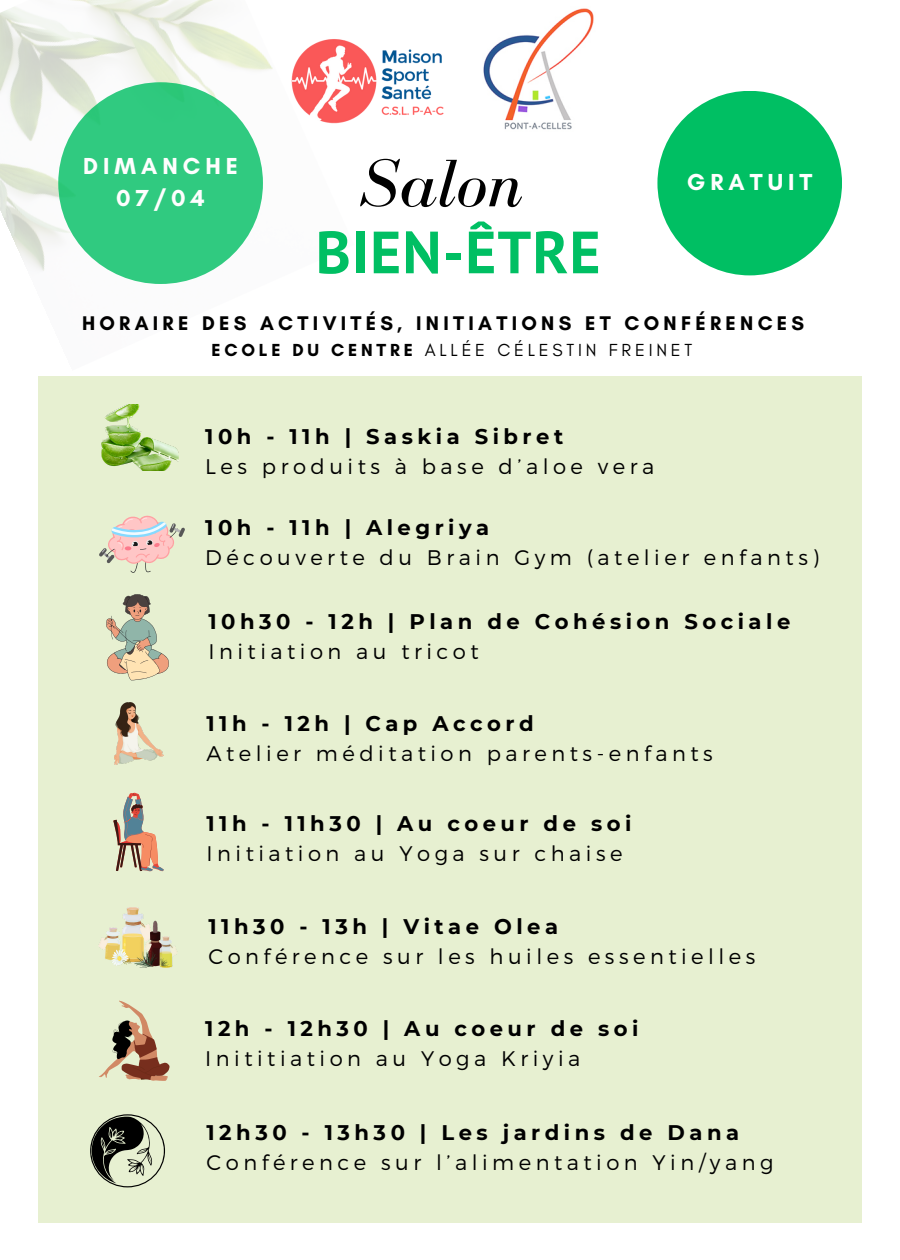
<style>
.page{position:relative;width:900px;height:1260px;background:#fff}
.page>*{position:absolute;margin:0;border:0;box-sizing:border-box;transform-origin:0 0}
.t1{font:italic 69.25px "Bodoni FLF";color:#000}
.t2{font:700 59.5px "PT Sans";letter-spacing:.02em;color:#00bf63}
.t3{font:700 23.5px/32px "Glacial Indifference";letter-spacing:.215em;color:#fff;text-align:center}
.t4{font:300 21px/30px "Montserrat";letter-spacing:.215em;color:#000}
.t5{font:700 21px/30px "Montserrat";letter-spacing:.215em;color:#000}
.t6{font:700 20.25px "Glacial Indifference";letter-spacing:.215em;color:#000}
.t7{font:17.75px "Glacial Indifference";letter-spacing:.215em;color:#000}
.s1{font-weight:700}
.s2{font-weight:300}
</style>
<div class="page">
<img style="left:354px;top:44px;width:90px;height:74px">
<img style="left:483px;top:8px;width:111px;height:122px">
<div style="left:38px;top:377px;width:824px;height:845px;background:#e7f0d1"></div>
<img style="left:0;top:0;width:354px;height:284px">
<div style="left:657px;top:91px;width:185px;height:184px;background:#00bf63;border-radius:50%"></div>
<div style="left:58px;top:82px;width:205px;height:202px;background:#30ca80;border-radius:50%"></div>
<img style="left:99px;top:907px;width:77px;height:60px">
<img style="left:102px;top:404px;width:77px;height:66px">
<svg style="left:99px;top:515px;width:86px;height:58px"></svg>
<img style="left:114px;top:703px;width:49px;height:61px">
<svg style="left:113px;top:793px;width:51px;height:79px"></svg>
<svg style="left:99px;top:1000px;width:71px;height:81px"></svg>
<svg style="left:90px;top:1114px;width:75px;height:73px"></svg>
<svg style="left:106px;top:594px;width:63px;height:86px"></svg>
<p class="t3" style="left:83px;top:150px;width:156px">DIMANCHE<br>07/04</p>
<p class="t1" style="left:360px;top:146px;width:164px">Salon</p>
<p class="t2" style="left:316px;top:213px;width:286px">BIEN-ÊTRE</p>
<h3 class="t3" style="left:687px;top:166px;width:127px">GRATUIT</h3>
<h4 class="t6" style="left:82px;top:310px;width:724px">HORAIRE DES ACTIVITÉS, INITIATIONS ET CONFÉRENCES</h4>
<p class="t7" style="left:212px;top:339px;width:482px"><span class="s1">ECOLE DU CENTRE</span> ALLÉE CÉLESTIN FREINET</p>
<p class="t4" style="left:205px;top:420px;width:451px"><span class="s1">10h - 11h | Saskia Sibret<br></span>Les produits à base d’aloe vera</p>
<p class="t4" style="left:205px;top:512px;width:615px"><span class="s1">10h - 11h | Alegriya<br></span>Découverte du Brain Gym (atelier enfants)</p>
<h5 class="t5" style="left:208px;top:606px;width:583px">10h30 - 12h | Plan de Cohésion Sociale<br><span class="s2">Initiation au tricot</span></h5>
<h5 class="t4" style="left:207px;top:707px;width:508px"><span class="s1">11h - 12h | Cap Accord<br></span>Atelier méditation parents-enfants</h5>
<p class="t4" style="left:207px;top:808px;width:426px"><span class="s1">11h - 11h30 | Au coeur de soi<br></span>Initiation au Yoga sur chaise</p>
<h5 class="t4" style="left:208px;top:910px;width:548px"><span class="s1">11h30 - 13h | Vitae Olea<br></span>Conférence sur les huiles essentielles</h5>
<p class="t4" style="left:205px;top:1012px;width:435px"><span class="s1">12h - 12h30 | Au coeur de soi<br></span>Inititiation au Yoga Kriyia</p>
<p class="t4" style="left:207px;top:1117px;width:568px"><span class="s1">12h30 - 13h30 | Les jardins de Dana<br></span>Conférence sur l’alimentation Yin/yang</p>
</div>
